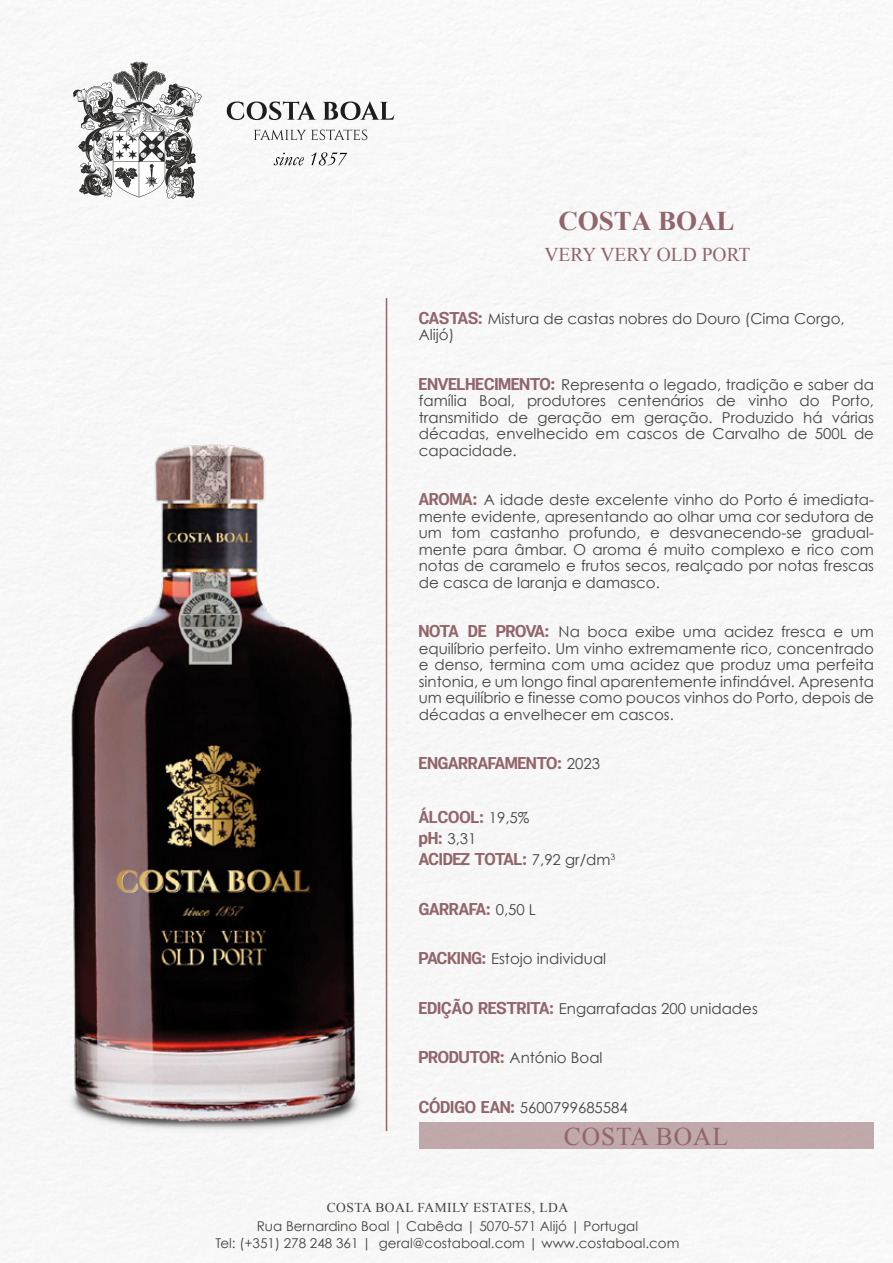
<style>
.page{position:relative;width:893px;height:1263px;background:#f8f8f8}
.page>*{position:absolute;margin:0;border:0;box-sizing:border-box;transform-origin:0 0}
.t1{font:700 27px "Times New Roman";color:#91656a}
.t2{font:25.5px "Times New Roman";letter-spacing:.035em;color:#91656a}
.t3{font:19.5px "Times New Roman";color:#91656a}
.t4{font:15px/16.5px "Century Gothic";color:#434341;text-align:justify}
.t5{font:700 15px "Specify PERSONAL Normal";color:#91656a}
.t6{font:13.5px/16.5px "Century Gothic";color:#434341;text-align:center}
.t7{font:13.5px "Times New Roman";letter-spacing:.035em;color:#434341}
.s1{font-family:"Specify PERSONAL Normal";font-weight:700;color:#91656a}
.s2{font-family:"Century Gothic";font-weight:400;color:#434341}
</style>
<div class="page">
<hr style="left:386px;top:298px;width:1px;height:833px;background:#91656a">
<div style="left:419px;top:1123px;width:455px;height:26px;background:#c0a8ab"></div>
<img style="left:70px;top:428px;width:367px;height:703px">
<svg style="left:73px;top:62px;width:130px;height:137px"></svg>
<svg style="left:254px;top:130px;width:113px;height:10px"></svg>
<svg style="left:227px;top:101px;width:167px;height:19px"></svg>
<svg style="left:274px;top:152px;width:73px;height:13px"></svg>
<h1 class="t1" style="left:558px;top:202px;width:178px">COSTA BOAL</h1>
<h3 class="t3" style="left:544px;top:241px;width:207px">VERY VERY OLD PORT</h3>
<p class="t4" style="left:419px;top:310px;width:427px"><span class="s1">CASTAS:</span> Mistura de castas nobres do Douro (Cima Corgo,<br>Alijó)</p>
<p class="t4" style="left:419px;top:376px;width:457px"><span class="s1">ENVELHECIMENTO:</span> Representa o legado, tradição e saber da família Boal, produtores centenários de vinho do Porto, transmitido de geração em geração. Produzido há várias décadas, envelhecido em cascos de Carvalho de 500L de capacidade.</p>
<p class="t4" style="left:419px;top:491px;width:457px"><span class="s1">AROMA:</span> A idade deste excelente vinho do Porto é imediata&shy;mente evidente, apresentando ao olhar uma cor sedutora de um tom castanho profundo, e desvanecendo-se gradual&shy;mente para âmbar. O aroma é muito complexo e rico com notas de caramelo e frutos secos, realçado por notas frescas de casca de laranja e damasco.</p>
<p class="t4" style="left:419px;top:623px;width:457px"><span class="s1">NOTA DE PROVA:</span> Na boca exibe uma acidez fresca e um equilíbrio perfeito. Um vinho extremamente rico, concentrado e denso, termina com uma acidez que produz uma perfeita sintonia, e um longo final aparentemente infindável. Apresenta um equilíbrio e finesse como poucos vinhos do Porto, depois de décadas a envelhecer em cascos.</p>
<p class="t5" style="left:419px;top:753px;width:183px">ENGARRAFAMENTO: <span class="s2">2023</span></p>
<p class="t5" style="left:419px;top:807px;width:112px">ÁLCOOL: <span class="s2">19,5%</span></p>
<p class="t4" style="left:419px;top:830px;width:59px"><span class="s1">pH:</span> 3,31</p>
<p class="t5" style="left:419px;top:849px;width:198px">ACIDEZ TOTAL: <span class="s2">7,92 gr/dm</span><sup>3</sup></p>
<p class="t5" style="left:419px;top:899px;width:119px">GARRAFA: <span class="s2">0,50 L</span></p>
<p class="t4" style="left:419px;top:950px;width:189px"><span class="s1">PACKING:</span> Estojo individual</p>
<p class="t4" style="left:419px;top:1000px;width:340px"><span class="s1">EDIÇÃO RESTRITA:</span> Engarrafadas 200 unidades</p>
<p class="t4" style="left:419px;top:1049px;width:185px"><span class="s1">PRODUTOR:</span> António Boal</p>
<p class="t4" style="left:419px;top:1099px;width:211px"><span class="s1">CÓDIGO EAN:</span> 5600799685584</p>
<h2 class="t2" style="left:564px;top:1119px;width:166px">COSTA BOAL</h2>
<p class="t7" style="left:327px;top:1198px;width:243px">COSTA BOAL FAMILY ESTATES, LDA</p>
<p class="t6" style="left:215px;top:1218px;width:466px">Rua Bernardino Boal | Cabêda | 5070-571 Alijó | Portugal<br>Tel: (+351) 278 248 361 | geral@costaboal.com | www.costaboal.com</p>
</div>
